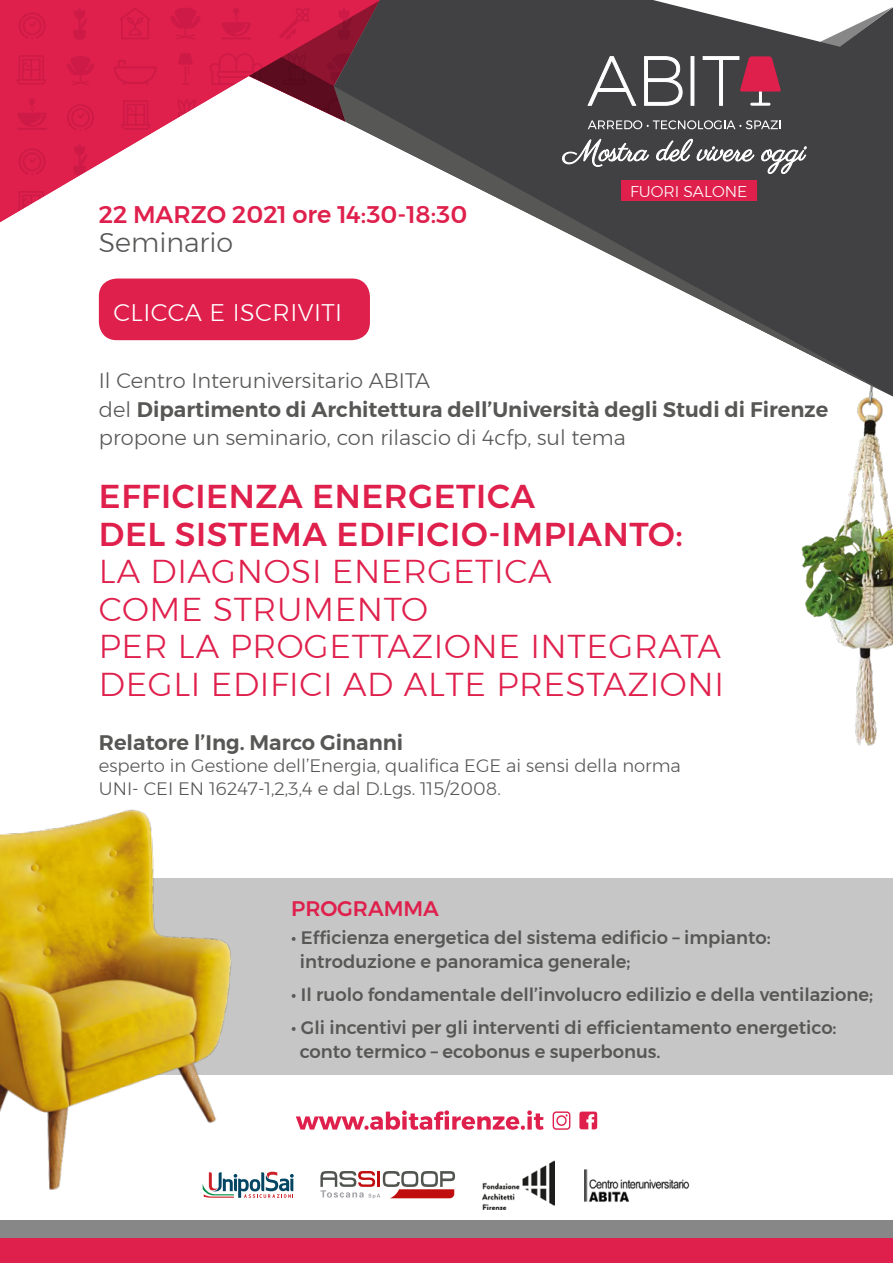
<style>
.page{position:relative;width:893px;height:1263px;background:#fff}
.page>*{position:absolute;margin:0;border:0;box-sizing:border-box;transform-origin:0 0}
.t1{font:300 33px/37.5px "Montserrat";letter-spacing:.02em;color:#df204c}
.t2{font:500 33px/37.5px "Montserrat";letter-spacing:.02em;color:#df204c}
.t3{font:300 27px "Montserrat";color:#575756}
.t4{font:500 24px "Montserrat";color:#df204c}
.t5{font:300 24px "Montserrat";letter-spacing:.02em;color:#fff}
.t6{font:300 21px/28.5px "Montserrat";color:#575756}
.t7{font:600 21px "Montserrat";color:#575756}
.t8{font:500 21px "Montserrat";color:#df204c}
.t9{font:500 18px/24px "Montserrat";color:#575756}
.t10{font:300 18px/22.5px "Montserrat";color:#575756}
.t11{font:300 15.6px "Montserrat";color:#fff}
.s1{font-weight:600}
</style>
<div class="page">
<img style="left:801px;top:396px;width:92px;height:350px">
<div style="left:0;top:878px;width:893px;height:196px;background:#c6c6c6"></div>
<svg style="left:0;top:0;width:210px;height:222px;fill:#df204c"></svg>
<svg style="left:67px;top:56px;width:27px;height:29px"></svg>
<svg style="left:114px;top:60px;width:43px;height:25px"></svg>
<svg style="left:16px;top:55px;width:30px;height:30px"></svg>
<svg style="left:73px;top:8px;width:15px;height:32px"></svg>
<svg style="left:119px;top:8px;width:32px;height:31px"></svg>
<svg style="left:19px;top:12px;width:27px;height:28px"></svg>
<svg style="left:170px;top:8px;width:31px;height:32px"></svg>
<svg style="left:182px;top:83px;width:7px;height:2px"></svg>
<svg style="left:178px;top:53px;width:15px;height:21px"></svg>
<svg style="left:67px;top:104px;width:27px;height:27px"></svg>
<svg style="left:173px;top:99px;width:23px;height:32px"></svg>
<hr style="left:17px;top:128px;width:30px;height:2px;background:#8d0536">
<svg style="left:17px;top:98px;width:30px;height:29px"></svg>
<svg style="left:121px;top:100px;width:30px;height:30px"></svg>
<svg style="left:67px;top:192px;width:27px;height:29px"></svg>
<svg style="left:114px;top:196px;width:43px;height:25px"></svg>
<svg style="left:16px;top:191px;width:30px;height:30px"></svg>
<svg style="left:73px;top:143px;width:15px;height:32px"></svg>
<svg style="left:119px;top:143px;width:32px;height:32px"></svg>
<svg style="left:19px;top:148px;width:27px;height:27px"></svg>
<hr style="left:221px;top:173px;width:30px;height:2px;background:#8d0536">
<svg style="left:170px;top:143px;width:31px;height:32px"></svg>
<svg style="left:182px;top:219px;width:7px;height:2px"></svg>
<svg style="left:178px;top:189px;width:15px;height:21px"></svg>
<div style="left:0;top:1237px;width:893px;height:26px;background:#df204c"></div>
<div style="left:0;top:1220px;width:893px;height:17px;background:#878787"></div>
<svg style="left:210px;top:0;width:124px;height:117px"></svg>
<img style="left:0;top:809px;width:248px;height:381px">
<svg style="left:334px;top:0;width:559px;height:396px;background:#544b4f"></svg>
<svg style="left:334px;top:86px;width:556px;height:309px"></svg>
<svg style="left:587px;top:56px;width:49px;height:50px"></svg>
<svg style="left:644px;top:56px;width:39px;height:50px"></svg>
<hr style="left:691px;top:56px;width:3px;height:50px;background:#fff">
<svg style="left:703px;top:7px;width:190px;height:99px"></svg>
<svg style="left:588px;top:120px;width:193px;height:9px;background:#79797a"></svg>
<svg style="left:562px;top:139px;width:87px;height:28px"></svg>
<svg style="left:656px;top:139px;width:98px;height:22px"></svg>
<svg style="left:761px;top:146px;width:46px;height:28px"></svg>
<div style="left:621px;top:180px;width:135px;height:21px;background:#df204c"></div>
<div style="left:99px;top:279px;width:271px;height:61px;background:#df204c;border-radius:18px"></div>
<svg style="left:296px;top:1110px;width:248px;height:20px"></svg>
<svg style="left:579px;top:1111px;width:18px;height:18px"></svg>
<svg style="left:553px;top:1111px;width:17px;height:19px"></svg>
<svg style="left:203px;top:1172px;width:91px;height:26px"></svg>
<svg style="left:320px;top:1171px;width:135px;height:27px"></svg>
<img style="left:482px;top:1160px;width:72px;height:49px">
<img style="left:584px;top:1169px;width:106px;height:33px">
<h3 class="t4" style="left:99px;top:196px;width:370px">22 MARZO 2021 ore 14:30-18:30</h3>
<h2 class="t3" style="left:99px;top:222px;width:136px">Seminario</h2>
<h3 class="t5" style="left:113px;top:294px;width:230px">CLICCA E ISCRIVITI</h3>
<p class="t11" style="left:630px;top:180px;width:119px">FUORI SALONE</p>
<p class="t6" style="left:99px;top:366px;width:731px">Il Centro Interuniversitario ABITA<br>del <span class="s1">Dipartimento di Architettura dell’Università degli Studi di Firenze </span>propone un seminario, con rilascio di 4cfp, sul tema</p>
<h1 class="t2" style="left:99px;top:477px;width:586px">EFFICIENZA ENERGETICA<br>DEL SISTEMA EDIFICIO-IMPIANTO:</h1>
<h1 class="t1" style="left:99px;top:552px;width:626px">LA DIAGNOSI ENERGETICA<br>COME STRUMENTO<br>PER LA PROGETTAZIONE INTEGRATA<br>DEGLI EDIFICI AD ALTE PRESTAZIONI</h1>
<p class="t7" style="left:99px;top:725px;width:306px">Relatore l’Ing. Marco Ginanni</p>
<p class="t10" style="left:99px;top:754px;width:584px">esperto in Gestione dell’Energia, qualifica EGE ai sensi della norma<br>UNI- CEI EN 16247-1,2,3,4 e dal D.Lgs. 115/2008.</p>
<p class="t8" style="left:291px;top:892px;width:149px">PROGRAMMA</p>
<p class="t9" style="left:300px;top:925px;width:473px;text-indent:-8px">• Efficienza energetica del sistema edificio – impianto: introduzione e panoramica generale;</p>
<p class="t9" style="left:291px;top:982px;width:583px">• Il ruolo fondamentale dell’involucro edilizio e della ventilazione;</p>
<p class="t9" style="left:300px;top:1015px;width:538px;text-indent:-8px">• Gli incentivi per gli interventi di efficientamento energetico: conto termico – ecobonus e superbonus.</p>
</div>
